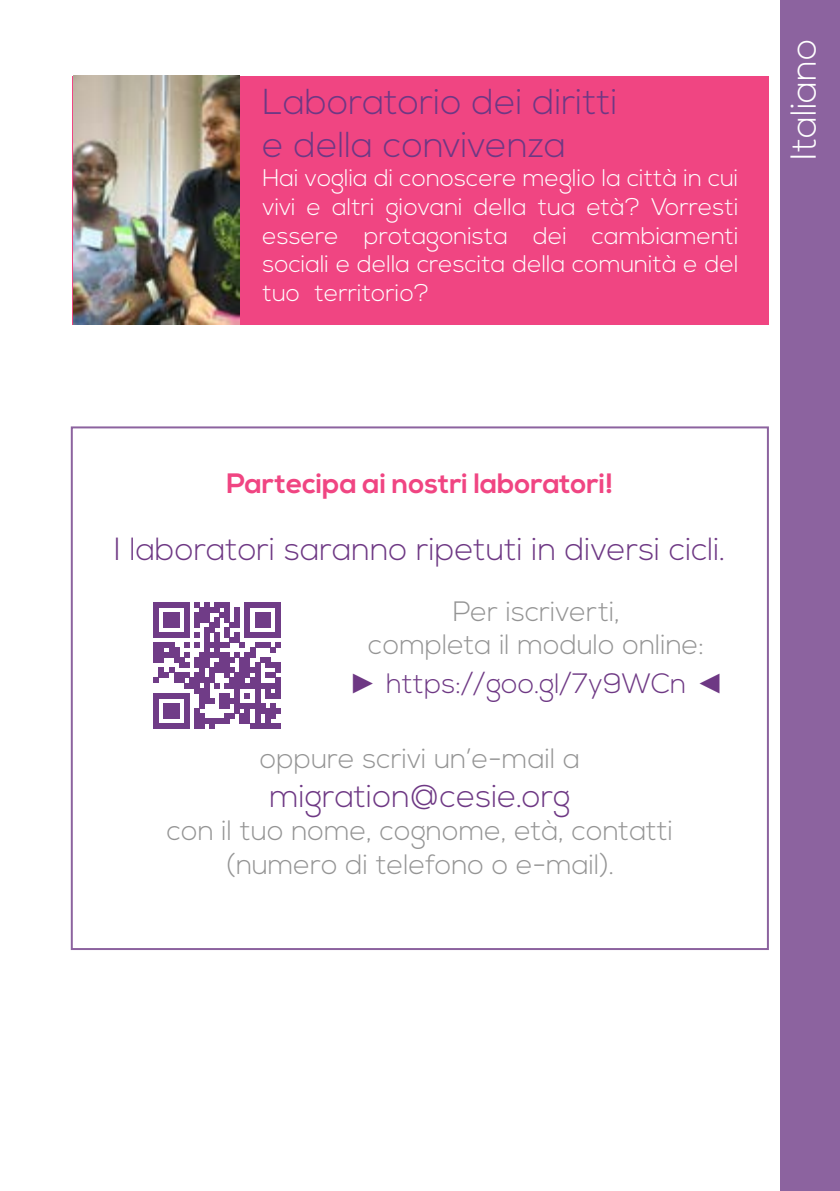
<style>
.page{position:relative;width:840px;height:1191px;background:#fff}
.page>*{position:absolute;margin:0;border:0;box-sizing:border-box;transform-origin:0 0}
.t1{font:300 36px/43.2px "Nexa";color:#6e3884}
.t2{font:300 36px "Nexa";color:#fff}
.t3{font:300 32px "Nexa";color:#6e3884}
.t4{font:300 28px/33.6px "Nexa";color:#949494;text-align:center}
.t5{font:700 28px "Nexa";color:#f04582}
.t6{font:300 28px "Nexa";color:#6e3884}
.t7{font:300 24px/28.8px "Nexa";color:#fff;text-align:justify}
.s1{font-family:"Arial";font-weight:900}
</style>
<div class="page">
<div style="left:779px;top:0;width:60px;height:1191px;background:#8c639f"></div>
<div style="left:73px;top:75px;width:695px;height:249px;background:#f04582"></div>
<img style="left:73px;top:75px;width:166px;height:249px">
<svg style="left:154px;top:602px;width:126px;height:126px"></svg>
<h1 class="t1" style="left:262px;top:82px;width:356px">Laboratorio dei diritti e della convivenza</h1>
<p class="t7" style="left:262px;top:164px;width:477px">Hai voglia di conoscere meglio la città in cui vivi e altri giovani della tua età? Vorresti essere protagonista dei cambiamenti sociali e della crescita della comunità e del tuo territorio?</p>
<h1 class="t2" style="left:782px;top:160px;width:122px;rotate:-90deg">Italiano</h1>
<p class="t5" style="left:226px;top:467px;width:388px">Partecipa ai nostri laboratori!</p>
<h2 class="t3" style="left:114px;top:531px;width:612px">I laboratori saranno ripetuti in diversi cicli.</h2>
<p class="t4" style="left:368px;top:595px;width:337px">Per iscriverti,<br>completa il modulo online:</p>
<p class="t6" style="left:349px;top:667px;width:375px"><span class="s1">►</span> https://goo.gl/7y9WCn <span class="s1">◄</span></p>
<p class="t4" style="left:260px;top:743px;width:321px">oppure scrivi un’e-mail a</p>
<h2 class="t3" style="left:269px;top:777px;width:302px">migration@cesie.org</h2>
<p class="t4" style="left:167px;top:815px;width:507px">con il tuo nome, cognome, età, contatti (numero di telefono o e-mail).</p>
</div>
